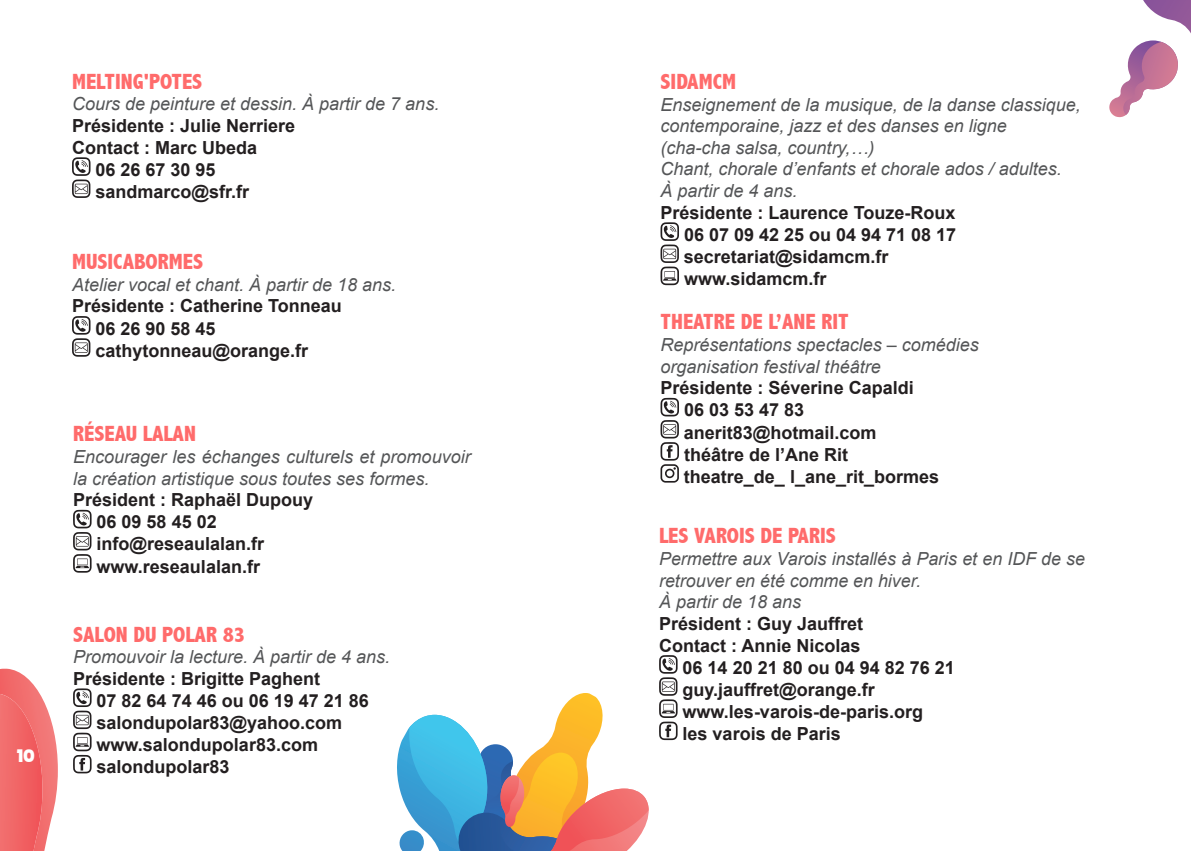
<style>
.page{position:relative;width:1191px;height:851px;background:#fff}
.page>*{position:absolute;margin:0;border:0;box-sizing:border-box;transform-origin:0 0}
.titre_bis{font:800 condensed 22px "Abadi";color:#ff6b6b}
.Infos{font:700 18px "Arial";color:#231f20}
.Texte{font:italic 18px/21.6px "Arial";color:#545557}
.t1{font:18px "Questrian 3";color:#fff}
</style>
<div class="page">
<svg style="left:0;top:668px;width:58px;height:182px;background:#f37f80"></svg>
<svg style="left:72px;top:157px;width:18px;height:41px"></svg>
<svg style="left:72px;top:316px;width:18px;height:40px"></svg>
<svg style="left:73px;top:509px;width:19px;height:63px"></svg>
<svg style="left:73px;top:688px;width:19px;height:85px"></svg>
<svg style="left:660px;top:222px;width:19px;height:63px"></svg>
<svg style="left:660px;top:398px;width:19px;height:84px"></svg>
<svg style="left:397px;top:655px;width:280px;height:195px"></svg>
<svg style="left:1143px;top:0;width:48px;height:33px"></svg>
<svg style="left:1109px;top:40px;width:68px;height:77px"></svg>
<p class="t1" style="left:17px;top:747px;width:19px">10</p>
<p class="titre_bis" style="left:72px;top:69px;width:132px">MELTING'POTES</p>
<p class="Texte" style="left:72px;top:94px;width:369px">Cours de peinture et dessin. À partir de 7 ans.</p>
<p class="Infos" style="left:72px;top:114px;width:225px">Présidente : Julie Nerriere</p>
<p class="Infos" style="left:72px;top:135px;width:187px">Contact : Marc Ubeda</p>
<p class="Infos" style="left:95px;top:158px;width:122px">06 26 67 30 95</p>
<p class="Infos" style="left:95px;top:180px;width:155px">sandmarco@sfr.fr</p>
<p class="titre_bis" style="left:72px;top:249px;width:133px">MUSICABORMES</p>
<p class="Texte" style="left:72px;top:274px;width:326px">Atelier vocal et chant. À partir de 18 ans.</p>
<p class="Infos" style="left:72px;top:294px;width:271px">Présidente : Catherine Tonneau</p>
<p class="Infos" style="left:95px;top:316px;width:122px">06 26 90 58 45</p>
<p class="Infos" style="left:95px;top:338px;width:214px">cathytonneau@orange.fr</p>
<p class="titre_bis" style="left:73px;top:421px;width:124px">RÉSEAU LALAN</p>
<p class="Texte" style="left:73px;top:446px;width:399px">Encourager les échanges culturels et promouvoir la création artistique sous toutes ses formes.</p>
<p class="Infos" style="left:73px;top:488px;width:242px">Président : Raphaël Dupouy</p>
<p class="Infos" style="left:97px;top:510px;width:122px">06 09 58 45 02</p>
<p class="Infos" style="left:96px;top:532px;width:169px">info@reseaulalan.fr</p>
<p class="Infos" style="left:97px;top:554px;width:165px">www.reseaulalan.fr</p>
<p class="titre_bis" style="left:73px;top:621px;width:173px">SALON DU POLAR 83</p>
<p class="Texte" style="left:73px;top:646px;width:319px">Promouvoir la lecture. À partir de 4 ans.</p>
<p class="Infos" style="left:73px;top:666px;width:249px">Présidente : Brigitte Paghent</p>
<p class="Infos" style="left:97px;top:688px;width:274px">07 82 64 74 46 ou 06 19 47 21 86</p>
<p class="Infos" style="left:96px;top:710px;width:247px">salondupolar83@yahoo.com</p>
<p class="Infos" style="left:97px;top:733px;width:223px">www.salondupolar83.com</p>
<p class="Infos" style="left:97px;top:755px;width:135px">salondupolar83</p>
<p class="titre_bis" style="left:660px;top:69px;width:77px">SIDAMCM</p>
<p class="Texte" style="left:660px;top:94px;width:422px">Enseignement de la musique, de la danse classique,</p>
<p class="Texte" style="left:660px;top:115px;width:348px">contemporaine, jazz et des danses en ligne</p>
<p class="Texte" style="left:660px;top:137px;width:215px">(cha-cha salsa, country,…)</p>
<p class="Texte" style="left:660px;top:158px;width:403px">Chant, chorale d’enfants et chorale ados / adultes.</p>
<p class="Texte" style="left:660px;top:180px;width:139px">À partir de 4 ans.</p>
<p class="Infos" style="left:660px;top:200px;width:296px">Présidente : Laurence Touze-Roux</p>
<p class="Infos" style="left:684px;top:223px;width:274px">06 07 09 42 25 ou 04 94 71 08 17</p>
<p class="Infos" style="left:684px;top:245px;width:206px">secretariat@sidamcm.fr</p>
<p class="Infos" style="left:684px;top:267px;width:144px">www.sidamcm.fr</p>
<p class="titre_bis" style="left:660px;top:309px;width:190px">THEATRE DE L’ANE RIT</p>
<p class="Texte" style="left:660px;top:334px;width:320px">Représentations spectacles – comédies</p>
<p class="Texte" style="left:660px;top:356px;width:222px">organisation festival théâtre</p>
<p class="Infos" style="left:660px;top:376px;width:255px">Présidente : Séverine Capaldi</p>
<p class="Infos" style="left:684px;top:398px;width:122px">06 03 53 47 83</p>
<p class="Infos" style="left:684px;top:420px;width:194px">anerit83@hotmail.com</p>
<p class="Infos" style="left:684px;top:442px;width:166px">théâtre de l’Ane Rit</p>
<p class="Infos" style="left:684px;top:464px;width:257px">theatre_de_ l_ane_rit_bormes</p>
<p class="titre_bis" style="left:659px;top:523px;width:178px">LES VAROIS DE PARIS</p>
<p class="Texte" style="left:659px;top:548px;width:427px">Permettre aux Varois installés à Paris et en IDF de se retrouver en été comme en hiver.</p>
<p class="Texte" style="left:659px;top:591px;width:144px">À partir de 18 ans</p>
<p class="Infos" style="left:659px;top:611px;width:206px">Président : Guy Jauffret</p>
<p class="Infos" style="left:659px;top:633px;width:203px">Contact : Annie Nicolas</p>
<p class="Infos" style="left:682px;top:655px;width:274px">06 14 20 21 80 ou 04 94 82 76 21</p>
<p class="Infos" style="left:682px;top:677px;width:194px">guy.jauffret@orange.fr</p>
<p class="Infos" style="left:682px;top:699px;width:242px">www.les-varois-de-paris.org</p>
<p class="Infos" style="left:682px;top:721px;width:160px">les varois de Paris</p>
</div>
